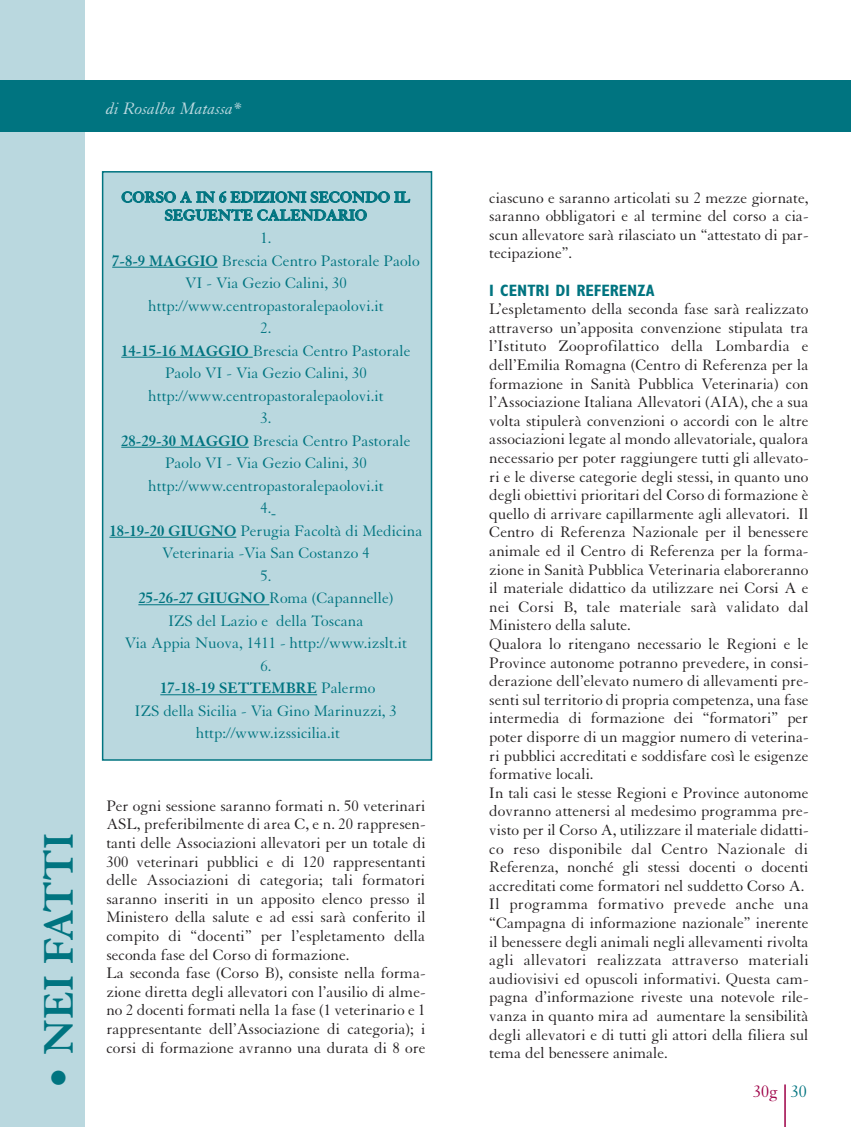
<style>
.page{position:relative;width:851px;height:1127px;background:#fff}
.page>*{position:absolute;margin:0;border:0;box-sizing:border-box;transform-origin:0 0}
.t1{font:700 45px "Granjon";color:#007480}
.t2{font:italic 18px "Granjon";color:#bad8df}
.t3{font:18px "Granjon";color:#9e0147}
.t4{font:16.5px/18.6px "Granjon";color:#231f20}
.t5{font:16.5px/22.5px "Granjon";color:#007480;text-align:center}
.t6{font:700 16.5px/18px "Granjon";color:#007480;text-align:center}
.t7{font:700 condensed 16.5px "Gill Sans";color:#007480}
.s1{font-weight:700}
.s2{color:#007480}
</style>
<div class="page">
<div style="left:103px;top:172px;width:328px;height:588px;background:#bad8df"></div>
<div style="left:102px;top:171px;width:330px;height:590px;border:2px solid #007480"></div>
<hr style="left:112px;top:267px;width:106px;height:1px;background:#007480">
<hr style="left:121px;top:357px;width:128px;height:1px;background:#007480">
<hr style="left:121px;top:447px;width:128px;height:1px;background:#007480">
<hr style="left:109px;top:537px;width:127px;height:1px;background:#007480">
<hr style="left:138px;top:604px;width:131px;height:1px;background:#007480">
<hr style="left:160px;top:694px;width:157px;height:1px;background:#007480">
<div style="left:0;top:0;width:85px;height:1127px;background:#bad8df"></div>
<hr style="left:784px;top:1084px;width:1px;height:43px;background:#9e0147">
<div style="left:0;top:81px;width:850px;height:51px;background:#007480"></div>
<h1 class="t1" style="left:43px;top:1089px;width:257px;rotate:-90deg">• NEI FATTI</h1>
<p class="t2" style="left:106px;top:102px;width:137px">di Rosalba Matassa*</p>
<p class="t6" style="left:121px;top:190px;width:290px">CORSO A IN 6 EDIZIONI SECONDO IL<br>SEGUENTE CALENDARIO</p>
<p class="t5" style="left:109px;top:228px;width:314px">1.<br><span class="s1">7-8-9 MAGGIO</span> Brescia Centro Pastorale Paolo<br>VI - Via Gezio Calini, 30 http://www.centropastoralepaolovi.it<br>2.<br><span class="s1">14-15-16 MAGGIO</span> Brescia Centro Pastorale<br>Paolo VI - Via Gezio Calini, 30 http://www.centropastoralepaolovi.it<br>3.<br><span class="s1">28-29-30 MAGGIO</span> Brescia Centro Pastorale<br>Paolo VI - Via Gezio Calini, 30 http://www.centropastoralepaolovi.it<br>4.<br><span class="s1">18-19-20 GIUGNO</span> Perugia Facoltà di Medicina<br>Veterinaria -Via San Costanzo 4<br>5.<br><span class="s1">25-26-27 GIUGNO</span> Roma (Capannelle)<br>IZS del Lazio e della Toscana<br>Via Appia Nuova, 1411 - http://www.izslt.it<br>6.<br><span class="s1">17-18-19 SETTEMBRE</span> Palermo<br>IZS della Sicilia - Via Gino Marinuzzi, 3 http://www.izssicilia.it</p>
<p class="t4" style="left:106px;top:798px;width:321px">Per ogni sessione saranno formati n. 50 veterinari ASL, preferibilmente di area C, e n. 20 rappresen&shy;tanti delle Associazioni allevatori per un totale di 300 veterinari pubblici e di 120 rappresentanti delle Associazioni di categoria; tali formatori saranno inseriti in un apposito elenco presso il Ministero della salute e ad essi sarà conferito il compito di “docenti” per l’espletamento della seconda fase del Corso di formazione.<br>La seconda fase (Corso B), consiste nella forma&shy;zione diretta degli allevatori con l’ausilio di alme&shy;no 2 docenti formati nella 1a fase (1 veterinario e 1 rappresentante dell’Associazione di categoria); i corsi di formazione avranno una durata di 8 ore</p>
<p class="t4" style="left:489px;top:190px;width:321px;text-align:justify">ciascuno e saranno articolati su 2 mezze giornate, saranno obbligatori e al termine del corso a cia&shy;scun allevatore sarà rilasciato un “attestato di par&shy;tecipazione”.</p>
<p class="t7" style="left:489px;top:284px;width:167px">I CENTRI DI REFERENZA</p>
<p class="t4" style="left:489px;top:301px;width:321px">L’espletamento della seconda fase sarà realizzato attraverso un’apposita convenzione stipulata tra l’Istituto Zooprofilattico della Lombardia e dell’Emilia Romagna (Centro di Referenza per la formazione in Sanità Pubblica Veterinaria) con l’Associazione Italiana Allevatori (AIA), che a sua volta stipulerà convenzioni o accordi con le altre associazioni legate al mondo allevatoriale, qualora necessario per poter raggiungere tutti gli allevato&shy;ri e le diverse categorie degli stessi, in quanto uno degli obiettivi prioritari del Corso di formazione è quello di arrivare capillarmente agli allevatori. Il Centro di Referenza Nazionale per il benessere animale ed il Centro di Referenza per la forma&shy;zione in Sanità Pubblica Veterinaria elaboreranno il materiale didattico da utilizzare nei Corsi A e nei Corsi B, tale materiale sarà validato dal Ministero della salute.<br>Qualora lo ritengano necessario le Regioni e le Province autonome potranno prevedere, in consi&shy;derazione dell’elevato numero di allevamenti pre&shy;senti sul territorio di propria competenza, una fase intermedia di formazione dei “formatori” per poter disporre di un maggior numero di veterina&shy;ri pubblici accreditati e soddisfare così le esigenze formative locali.<br>In tali casi le stesse Regioni e Province autonome dovranno attenersi al medesimo programma pre&shy;visto per il Corso A, utilizzare il materiale didatti&shy;co reso disponibile dal Centro Nazionale di Referenza, nonché gli stessi docenti o docenti accreditati come formatori nel suddetto Corso A.<br>Il programma formativo prevede anche una “Campagna di informazione nazionale” inerente il benessere degli animali negli allevamenti rivolta agli allevatori realizzata attraverso materiali audiovisivi ed opuscoli informativi. Questa cam&shy;pagna d’informazione riveste una notevole rile&shy;vanza in quanto mira ad aumentare la sensibilità degli allevatori e di tutti gli attori della filiera sul tema del benessere animale.</p>
<p class="t3" style="left:753px;top:1084px;width:55px">30g <span class="s2">30</span></p>
</div>
